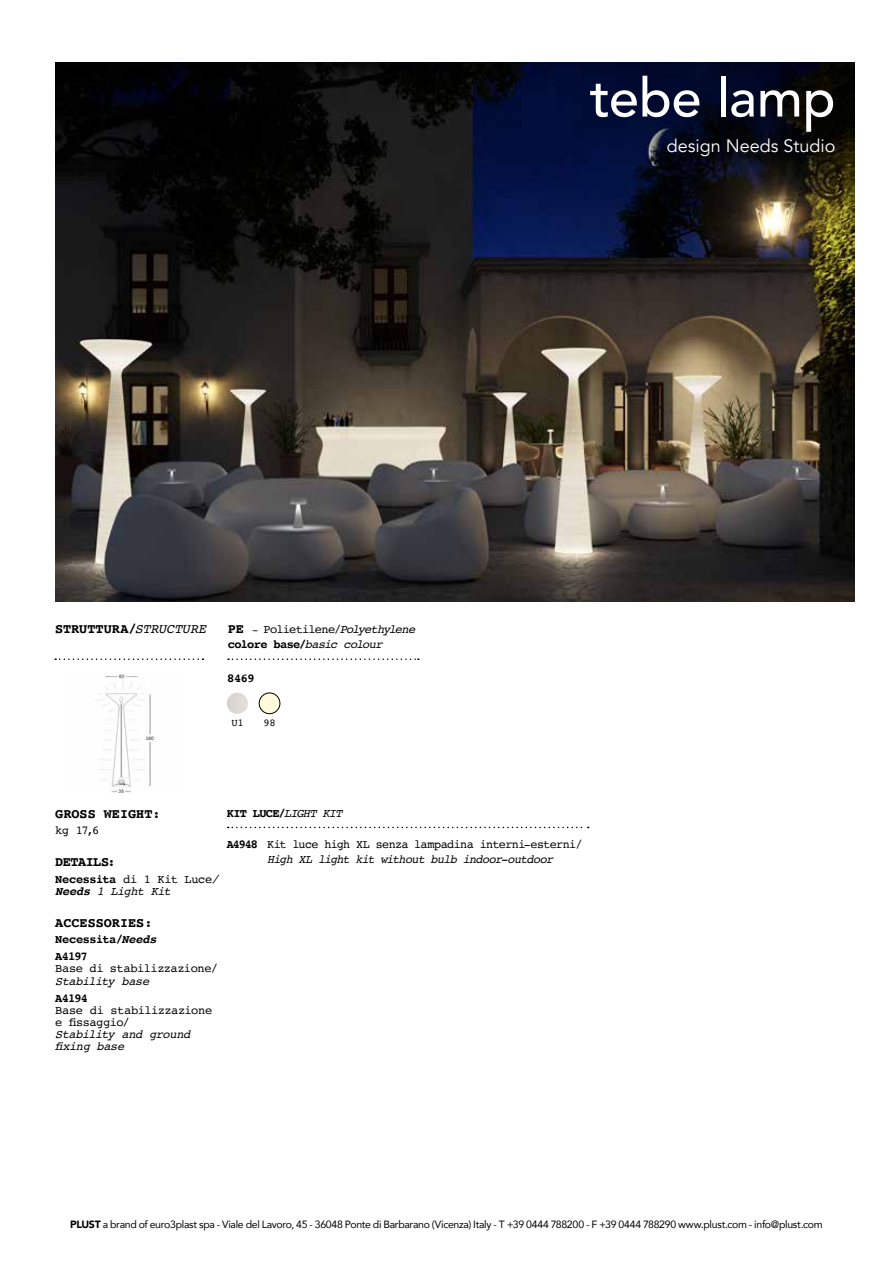
<style>
.page{position:relative;width:893px;height:1263px;background:#fff}
.page>*{position:absolute;margin:0;border:0;box-sizing:border-box;transform-origin:0 0}
.t1{font:500 54px "Avenir";letter-spacing:-.005em;color:#fff}
.t2{font:18px "Avenir";color:#fff}
.t3{font:700 13.5px "Courier";color:#000}
.t4{font:700 13.5px "Courier";letter-spacing:-.035em;color:#000}
.t5{font:12px/12px "Courier";letter-spacing:-.045em;color:#000}
.t6{font:700 12px/16.5px "Courier";letter-spacing:-.055em;color:#000}
.t7{font:12px/12px "Courier";letter-spacing:-.025em;color:#000}
.t8{font:italic 12px/12px "Courier";letter-spacing:-.035em;color:#000}
.t9{font:italic 12px "Courier";letter-spacing:-.055em;color:#000}
.t10{font:10.5px "Avenir";letter-spacing:-.03em;color:#000}
.t11{font:10.5px "Courier";color:#000}
.s1{font-weight:400;font-style:italic}
.s2{font-weight:700;font-size:13.5px}
.s3{font-size:10.5px}
.s4{font-style:italic}
.s5{font-weight:700}
.s6{font-weight:700;font-style:italic}
.s7{font-weight:900}
</style>
<div class="page">
<img style="left:55px;top:63px;width:800px;height:538px">
<svg style="left:55px;top:658px;width:148px;height:2px"></svg>
<img style="left:98px;top:674px;width:58px;height:119px">
<svg style="left:228px;top:658px;width:191px;height:2px"></svg>
<svg style="left:228px;top:827px;width:361px;height:1px"></svg>
<img style="left:227px;top:693px;width:21px;height:21px;border-radius:11px">
<div style="left:259px;top:693px;width:21px;height:21px;background:#fffbdc;border-radius:50%"></div>
<div style="left:259px;top:693px;width:21px;height:21px;border:1px solid #000;border-radius:50%"></div>
<h1 class="t1" style="left:590px;top:51px;width:247px">tebe lamp</h1>
<h2 class="t2" style="left:667px;top:135px;width:170px">design Needs Studio</h2>
<p class="t3" style="left:55px;top:618px;width:152px">STRUTTURA/<span class="s1">STRUCTURE</span></p>
<p class="t5" style="left:228px;top:623px;width:189px"><span class="s2">PE</span> <span class="s3">-</span> Polietilene/<span class="s4">Polyethylene</span></p>
<p class="t6" style="left:228px;top:636px;width:156px">colore base/<span class="s1">basic colour</span></p>
<p class="t6" style="left:227px;top:669px;width:29px">8469</p>
<p class="t11" style="left:231px;top:714px;width:14px">U1</p>
<p class="t11" style="left:263px;top:715px;width:14px">98</p>
<p class="t6" style="left:227px;top:804px;width:117px">KIT LUCE/<span class="s1">LIGHT KIT</span></p>
<p class="t5" style="left:267px;top:836px;width:317px;line-height:15px;text-indent:-41px"><span class="s5">A4948</span> Kit luce high XL senza lampadina interni-esterni/<br><span class="s4">High XL light kit without bulb indoor-outdoor</span></p>
<p class="t3" style="left:55px;top:802px;width:107px">GROSS WEIGHT:</p>
<p class="t5" style="left:55px;top:824px;width:46px">kg 17,6</p>
<p class="t4" style="left:55px;top:851px;width:62px">DETAILS:</p>
<p class="t7" style="left:55px;top:873px;width:165px"><span class="s5">Necessita</span> di 1 Kit Luce<span class="s4">/<br></span><span class="s6">Needs</span> <span class="s4">1 Light Kit</span></p>
<p class="t3" style="left:55px;top:911px;width:99px">ACCESSORIES:</p>
<p class="t6" style="left:55px;top:931px;width:103px">Necessita/<span class="s4">Needs<br></span>A4197</p>
<p class="t5" style="left:55px;top:961px;width:164px">Base di stabilizzazione/</p>
<p class="t9" style="left:55px;top:972px;width:95px">Stability base</p>
<p class="t6" style="left:55px;top:989px;width:34px">A4194</p>
<p class="t5" style="left:55px;top:1003px;width:158px">Base di stabilizzazione e fissaggio/</p>
<p class="t8" style="left:55px;top:1027px;width:137px">Stability and ground fixing base</p>
<p class="t10" style="left:70px;top:1216px;width:754px"><span class="s7">PLUST</span> a brand of euro3plast spa - Viale del Lavoro, 45 - 36048 Ponte di Barbarano (Vicenza) Italy - T +39 0444 788200 - F +39 0444 788290 www.plust.com - info@plust.com</p>
</div>
